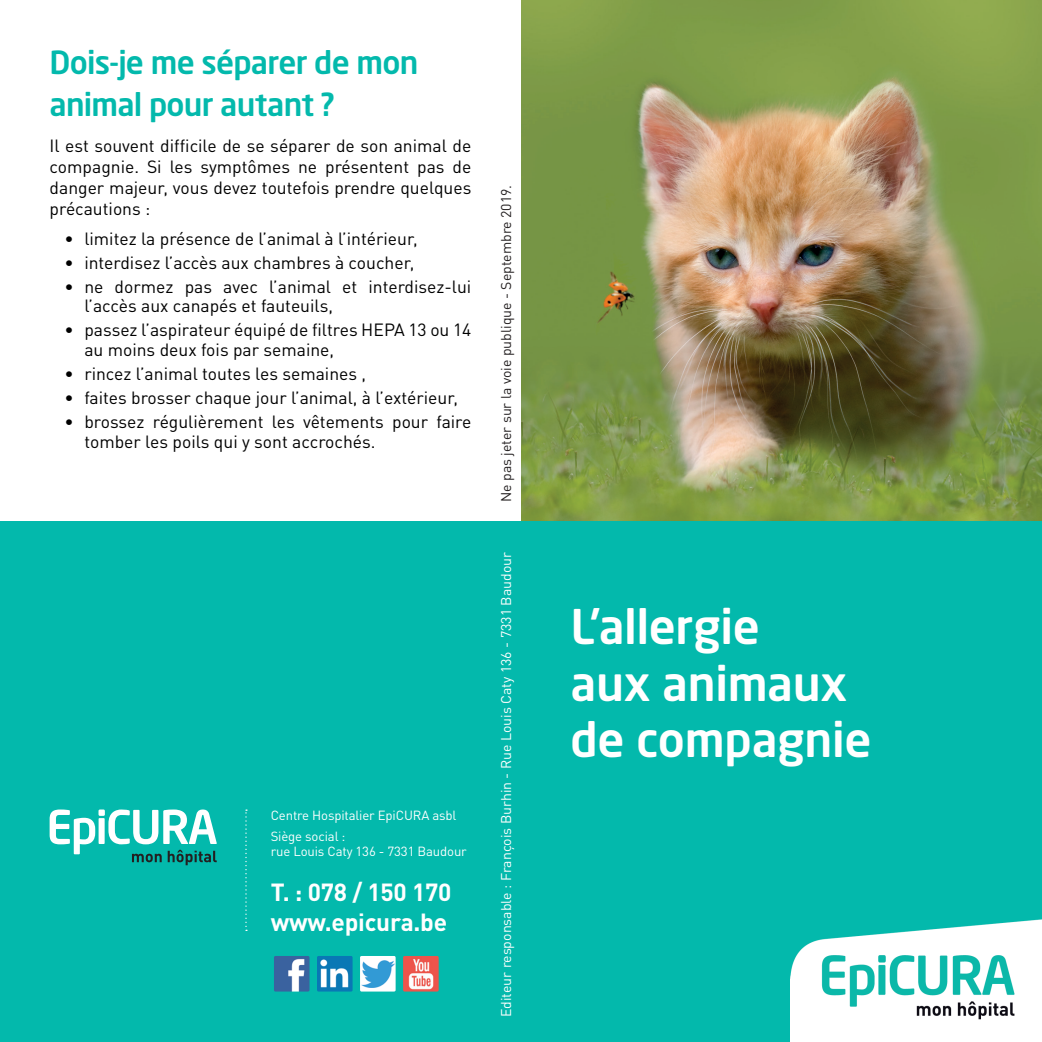
<style>
.page{position:relative;width:1042px;height:1042px;background:#fff}
.page>*{position:absolute;margin:0;border:0;box-sizing:border-box;transform-origin:0 0}
.t1{font:47.25px/56.7px "Neo Sans Std Medium TR";letter-spacing:-.01em;color:#fff}
.t2{font:31.5px/42.7px "Neo Sans Std Medium TR";letter-spacing:-.025em;color:#03b9ac}
.t3{font:700 24.5px/29.4px "DIN Pro";letter-spacing:-.01em;color:#fff}
.t4{font:17.5px/21px "DIN Pro";color:#000}
.t5{font:14px "DIN Pro";color:#fff}
.t6{font:14px "DIN Pro";color:#231f20}
.t7{font:13.12px/21px "DIN Pro";letter-spacing:-.01em;color:#fff}
</style>
<div class="page">
<img style="left:521px;top:0;width:521px;height:521px">
<div style="left:0;top:521px;width:521px;height:521px;background:#03b9ac"></div>
<div style="left:521px;top:521px;width:521px;height:521px;background:#03b9ac"></div>
<svg style="left:50px;top:809px;width:167px;height:56px"></svg>
<svg style="left:245px;top:809px;width:2px;height:122px"></svg>
<img style="left:317px;top:956px;width:35px;height:35px">
<img style="left:274px;top:956px;width:35px;height:35px">
<div style="left:360px;top:956px;width:36px;height:35px;background:#fff;border-radius:2px"></div>
<img style="left:361px;top:960px;width:33px;height:27px">
<img style="left:403px;top:956px;width:36px;height:35px">
<img style="left:791px;top:919px;width:251px;height:123px">
<h2 class="t2" style="left:50px;top:40px;width:370px">Dois-je me séparer de mon animal pour autant ?</h2>
<p class="t4" style="left:50px;top:134px;width:423px;text-align:justify">Il est souvent difficile de se séparer de son animal de compagnie. Si les symptômes ne présentent pas de danger majeur, vous devez toutefois prendre quelques précautions :</p>
<p class="t4" style="left:64px;top:226px;width:355px">• limitez la présence de l’animal à l’intérieur,</p>
<p class="t4" style="left:64px;top:250px;width:351px">• interdisez l’accès aux chambres à coucher,</p>
<p class="t4" style="left:84px;top:275px;width:388px;line-height:19.2px;text-indent:-20px">• ne dormez pas avec l’animal et interdisez-lui l’accès aux canapés et fauteuils,</p>
<p class="t4" style="left:84px;top:319px;width:388px;line-height:19.2px;text-indent:-20px">• passez l’aspirateur équipé de filtres HEPA 13 ou 14 au moins deux fois par semaine,</p>
<p class="t4" style="left:64px;top:361px;width:303px">• rincez l’animal toutes les semaines ,</p>
<p class="t4" style="left:64px;top:385px;width:395px">• faites brosser chaque jour l’animal, à l’extérieur,</p>
<p class="t4" style="left:84px;top:411px;width:388px;line-height:19.2px;text-indent:-20px">• brossez régulièrement les vêtements pour faire tomber les poils qui y sont accrochés.</p>
<p class="t7" style="left:271px;top:803px;width:187px">Centre Hospitalier EpiCURA asbl<br>Siège social :</p>
<p class="t7" style="left:271px;top:840px;width:198px">rue Louis Caty 136 - 7331 Baudour</p>
<h3 class="t3" style="left:271px;top:875px;width:182px">T. : 078 / 150 170 www.epicura.be</h3>
<p class="t6" style="left:495px;top:502px;width:319px;rotate:-90deg">Ne pas jeter sur la voie publique - Septembre 2019.</p>
<p class="t5" style="left:495px;top:1017px;width:466px;rotate:-90deg">Editeur responsable : François Burhin - Rue Louis Caty 136 - 7331 Baudour</p>
<h1 class="t1" style="left:570px;top:597px;width:302px">L'allergie<br>aux animaux de compagnie</h1>
</div>
